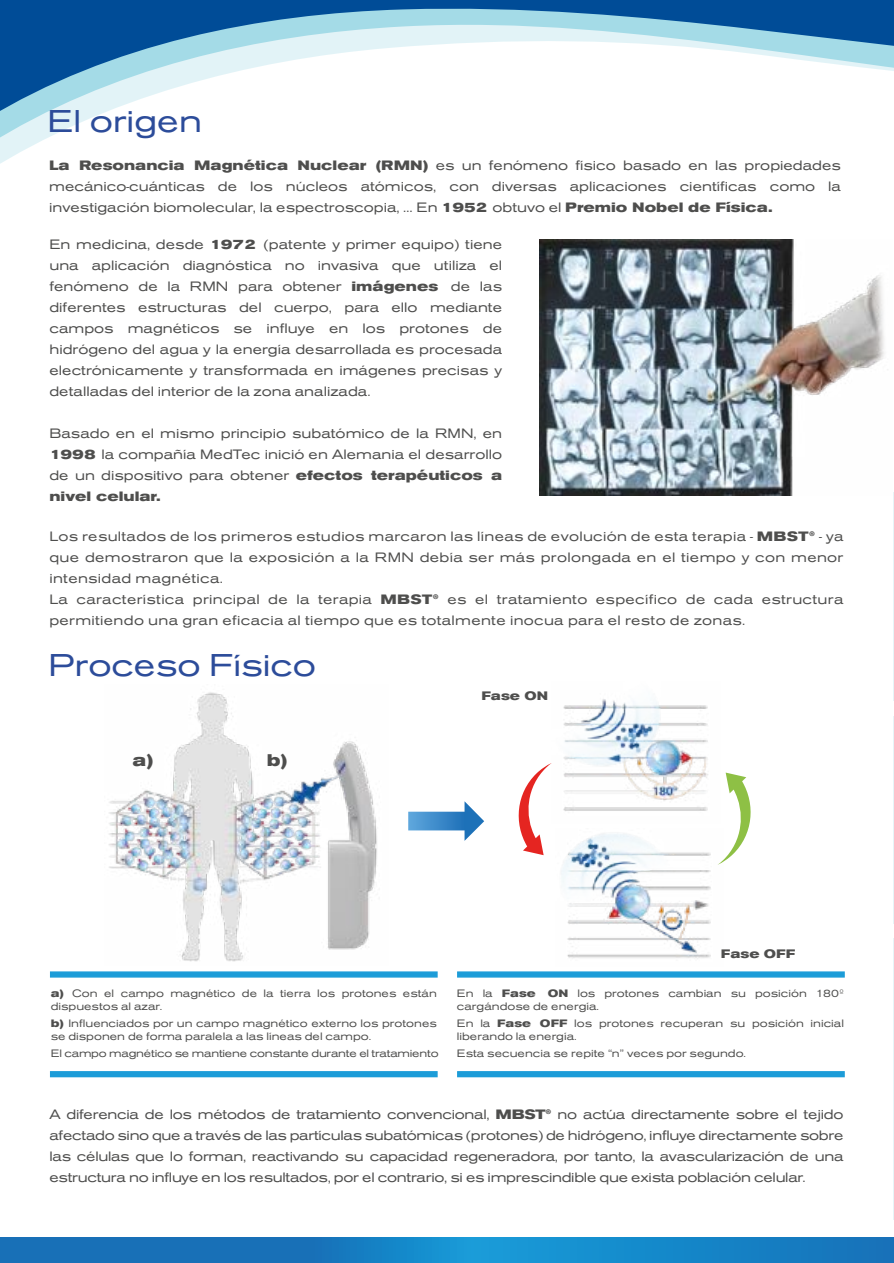
<style>
.page{position:relative;width:894px;height:1263px;background:#fff}
.page>*{position:absolute;margin:0;border:0;box-sizing:border-box;transform-origin:0 0}
.t1{font:33px "E Akzidenz";color:#2c4c9a}
.t2{font:700 17.7px "E Akzidenz";color:#4e4e4d}
.t3{font:14.25px/21px "E Akzidenz";letter-spacing:.02em;color:#4e4e4d;text-align:justify}
.t4{font:700 12.9px "E Akzidenz";color:#4e4e4d}
.t5{font:11.25px/13.5px "E Akzidenz";color:#4e4e4d}
.t6{font:11.25px "E Akzidenz";letter-spacing:-.02em;color:#4e4e4d}
.s1{font-weight:700}
.s2{font-family:"Myriad Pro";font-weight:700}
</style>
<div class="page">
<svg style="left:0;top:120px;width:86px;height:26px;fill:#e2f3f7"></svg>
<svg style="left:0;top:0;width:893px;height:120px"></svg>
<svg style="left:0;top:1237px;width:892px;height:26px;background:#167ec2"></svg>
<svg style="left:892px;top:1237px;width:1px;height:26px"></svg>
<img style="left:539px;top:240px;width:346px;height:255px">
<hr style="left:892px;top:492px;width:1px;height:208px;background:#6fc6d9">
<hr style="left:892px;top:716px;width:1px;height:207px;background:#6fc6d9">
<hr style="left:892px;top:938px;width:1px;height:282px;background:#6fc6d9">
<img style="left:109px;top:692px;width:268px;height:270px">
<img style="left:551px;top:699px;width:157px;height:112px">
<img style="left:561px;top:833px;width:150px;height:126px">
<svg style="left:518px;top:763px;width:33px;height:92px"></svg>
<svg style="left:718px;top:772px;width:33px;height:93px"></svg>
<svg style="left:50px;top:1071px;width:387px;height:6px;background:#1f9dd8"></svg>
<svg style="left:457px;top:1071px;width:387px;height:6px;background:#1f9dd8"></svg>
<svg style="left:50px;top:971px;width:387px;height:6px;background:#2ca2da"></svg>
<svg style="left:457px;top:971px;width:387px;height:6px;background:#2ca3da"></svg>
<svg style="left:408px;top:801px;width:76px;height:40px"></svg>
<p class="t1" style="left:48px;top:99px;width:156px">El origen</p>
<p class="t3" style="left:49px;top:156px;width:793px"><span class="s1">La Resonancia Magnética Nuclear (RMN)</span> es un fenómeno físico basado en las propiedades mecánico-cuánticas de los núcleos atómicos, con diversas aplicaciones científicas como la investigación biomolecular, la espectroscopia, … En <span class="s1">1952</span> obtuvo el <span class="s1">Premio Nobel de Física.</span></p>
<p class="t3" style="left:49px;top:235px;width:454px">En medicina, desde <span class="s1">1972</span> (patente y primer equipo) tiene una aplicación diagnóstica no invasiva que utiliza el fenómeno de la RMN para obtener <span class="s1">imágenes</span> de las diferentes estructuras del cuerpo, para ello mediante campos magnéticos se influye en los protones de hidrógeno del agua y la energía desarrollada es procesada electrónicamente y transformada en imágenes precisas y detalladas del interior de la zona analizada.</p>
<p class="t3" style="left:49px;top:424px;width:454px">Basado en el mismo principio subatómico de la RMN, en <span class="s1">1998</span> la compañía MedTec inició en Alemania el desarrollo de un dispositivo para obtener <span class="s1">efectos terapéuticos a nivel celular.</span></p>
<p class="t3" style="left:49px;top:527px;width:795px;text-align:left">Los resultados de los primeros estudios marcaron las líneas de evolución de esta terapia - <span class="s1">MBST</span><span class="s2">®</span> - ya que demostraron que la exposición a la RMN debía ser más prolongada en el tiempo y con menor intensidad magnética.<br>La característica principal de la terapia <span class="s1">MBST</span><span class="s2">®</span> es el tratamiento específico de cada estructura permitiendo una gran eficacia al tiempo que es totalmente inocua para el resto de zonas.</p>
<p class="t1" style="left:49px;top:643px;width:269px">Proceso Físico</p>
<p class="t2" style="left:132px;top:748px;width:22px">a)</p>
<p class="t2" style="left:267px;top:748px;width:22px">b)</p>
<p class="t4" style="left:481px;top:687px;width:68px">Fase ON</p>
<p class="t5" style="left:51px;top:987px;width:387px"><span class="s1">a)</span> Con el campo magnético de la tierra los protones están dispuestos al azar.</p>
<p class="t5" style="left:51px;top:1017px;width:387px"><span class="s1">b)</span> Influenciados por un campo magnético externo los protones se disponen de forma paralela a las líneas del campo.</p>
<p class="t6" style="left:51px;top:1046px;width:389px">El campo magnético se mantiene constante durante el tratamiento</p>
<p class="t4" style="left:720px;top:945px;width:76px">Fase OFF</p>
<p class="t5" style="left:456px;top:987px;width:388px">En la <span class="s1">Fase ON</span> los protones cambian su posición 180º cargándose de energía.</p>
<p class="t5" style="left:456px;top:1017px;width:388px">En la <span class="s1">Fase OFF</span> los protones recuperan su posición inicial liberando la energía.</p>
<p class="t5" style="left:456px;top:1047px;width:290px">Esta secuencia se repite “n” veces por segundo.</p>
<p class="t3" style="left:49px;top:1105px;width:795px">A diferencia de los métodos de tratamiento convencional, <span class="s1">MBST</span><span class="s2">®</span> no actúa directamente sobre el tejido afectado sino que a través de las partículas subatómicas (protones) de hidrógeno, influye directamente sobre las células que lo forman, reactivando su capacidad regeneradora, por tanto, la avascularización de una estructura no influye en los resultados, por el contrario, si es imprescindible que exista población celular.</p>
</div>
